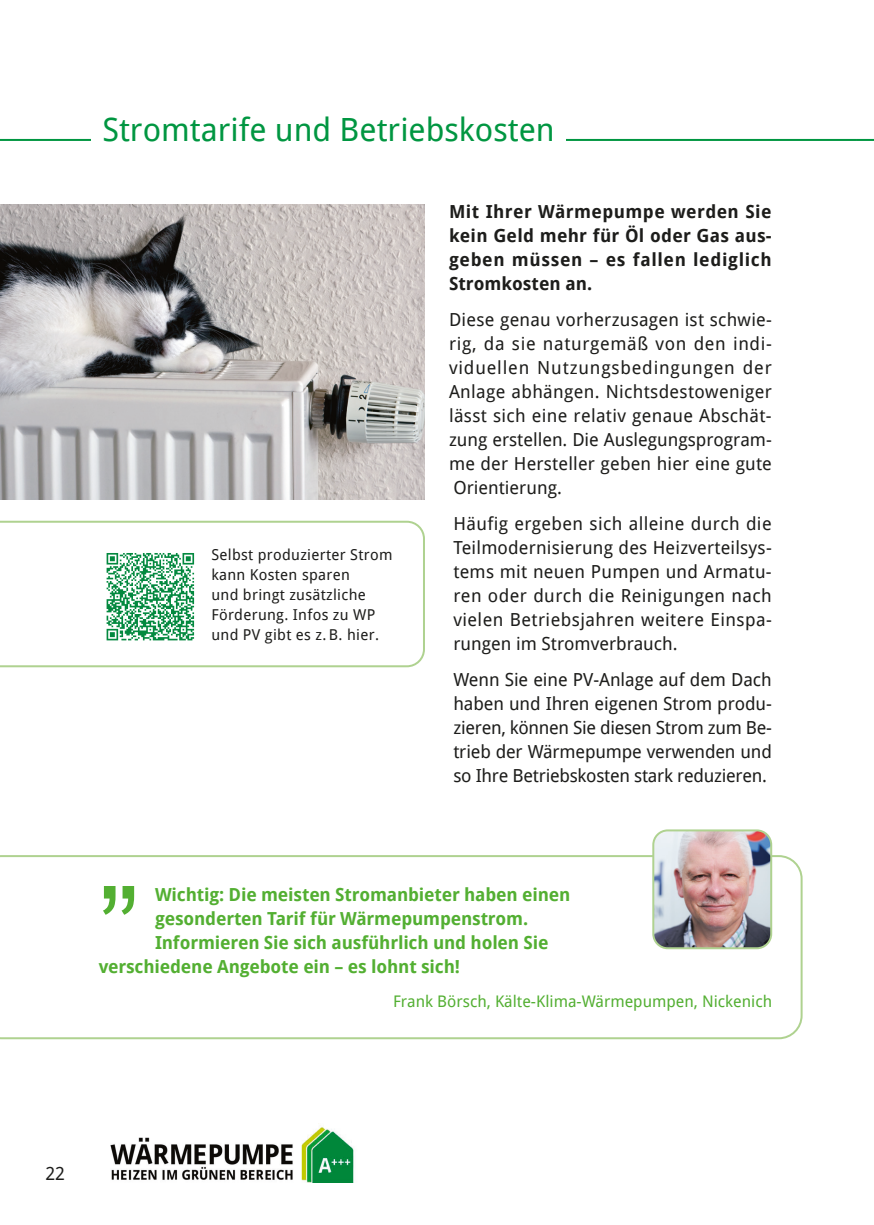
<style>
.page{position:relative;width:874px;height:1225px;background:#fff}
.page>*{position:absolute;margin:0;border:0;box-sizing:border-box;transform-origin:0 0}
.t1{font:122.8px "Arial";color:#53af32}
.t2{font:32px "Droid Sans";color:#009641}
.t3{font:18px/24px "Droid Sans";color:#1d1d1b;text-align:justify}
.t4{font:700 18px "Droid Sans";letter-spacing:-.01em;color:#53af32}
.t5{font:700 18px/24px "Droid Sans";letter-spacing:.035em;color:#1d1d1b;text-align:justify}
.t6{font:16px "Droid Sans";color:#53af32}
.t7{font:15px/20px "Droid Sans";letter-spacing:.02em;color:#1d1d1b}
</style>
<div class="page">
<img style="left:110px;top:1123px;width:244px;height:60px">
<hr style="left:0;top:139px;width:856px;height:2px;background:#009641">
<svg style="left:856px;top:139px;width:17px;height:2px"></svg>
<div style="left:91px;top:116px;width:474px;height:32px;background:#fff"></div>
<img style="left:0;top:204px;width:425px;height:295px">
<svg style="left:0;top:521px;width:425px;height:146px"></svg>
<svg style="left:106px;top:553px;width:88px;height:87px"></svg>
<svg style="left:0;top:855px;width:802px;height:184px"></svg>
<img style="left:653px;top:832px;width:117px;height:116px">
<div style="left:652px;top:829px;width:119px;height:120px;border:2px solid #afd290;border-radius:14px"></div>
<h2 class="t2" style="left:102px;top:107px;width:453px">Stromtarife und Betriebskosten</h2>
<p class="t7" style="left:211px;top:544px;width:182px">Selbst produzierter Strom kann Kosten sparen<br>und bringt zusätzliche<br>Förderung. Infos zu WP und PV gibt es z. B. hier.</p>
<p class="t5" style="left:449px;top:199px;width:324px">Mit Ihrer Wärmepumpe werden Sie kein Geld mehr für Öl oder Gas aus&shy;geben müssen – es fallen lediglich Stromkosten an.</p>
<p class="t3" style="left:449px;top:307px;width:324px">Diese genau vorherzusagen ist schwie&shy;rig, da sie naturgemäß von den indi&shy;viduellen Nutzungsbedingungen der Anlage abhängen. Nichtsdestoweniger lässt sich eine relativ genaue Abschät&shy;zung erstellen. Die Auslegungsprogram&shy;me der Hersteller geben hier eine gute Orientierung.</p>
<p class="t3" style="left:453px;top:511px;width:320px">Häufig ergeben sich alleine durch die Teilmodernisierung des Heizverteilsys&shy;tems mit neuen Pumpen und Armatu&shy;ren oder durch die Reinigungen nach vielen Betriebsjahren weitere Einspa&shy;rungen im Stromverbrauch.</p>
<p class="t3" style="left:453px;top:667px;width:320px">Wenn Sie eine PV-Anlage auf dem Dach haben und Ihren eigenen Strom produ&shy;zieren, können Sie diesen Strom zum Be&shy;trieb der Wärmepumpe verwenden und so Ihre Betriebskosten stark reduzieren.</p>
<h1 class="t1" style="left:99px;top:847px;width:42px">”</h1>
<p class="t4" style="left:155px;top:881px;width:417px">Wichtig: Die meisten Stromanbieter haben einen</p>
<p class="t4" style="left:155px;top:905px;width:374px">gesonderten Tarif für Wärmepumpenstrom.</p>
<p class="t4" style="left:155px;top:929px;width:395px">Informieren Sie sich ausführlich und holen Sie</p>
<p class="t4" style="left:99px;top:953px;width:362px">verschiedene Angebote ein – es lohnt sich!</p>
<p class="t6" style="left:393px;top:990px;width:380px">Frank Börsch, Kälte-Klima-Wärmepumpen, Nickenich</p>
<p class="t3" style="left:45px;top:1160px;width:21px">22</p>
</div>
